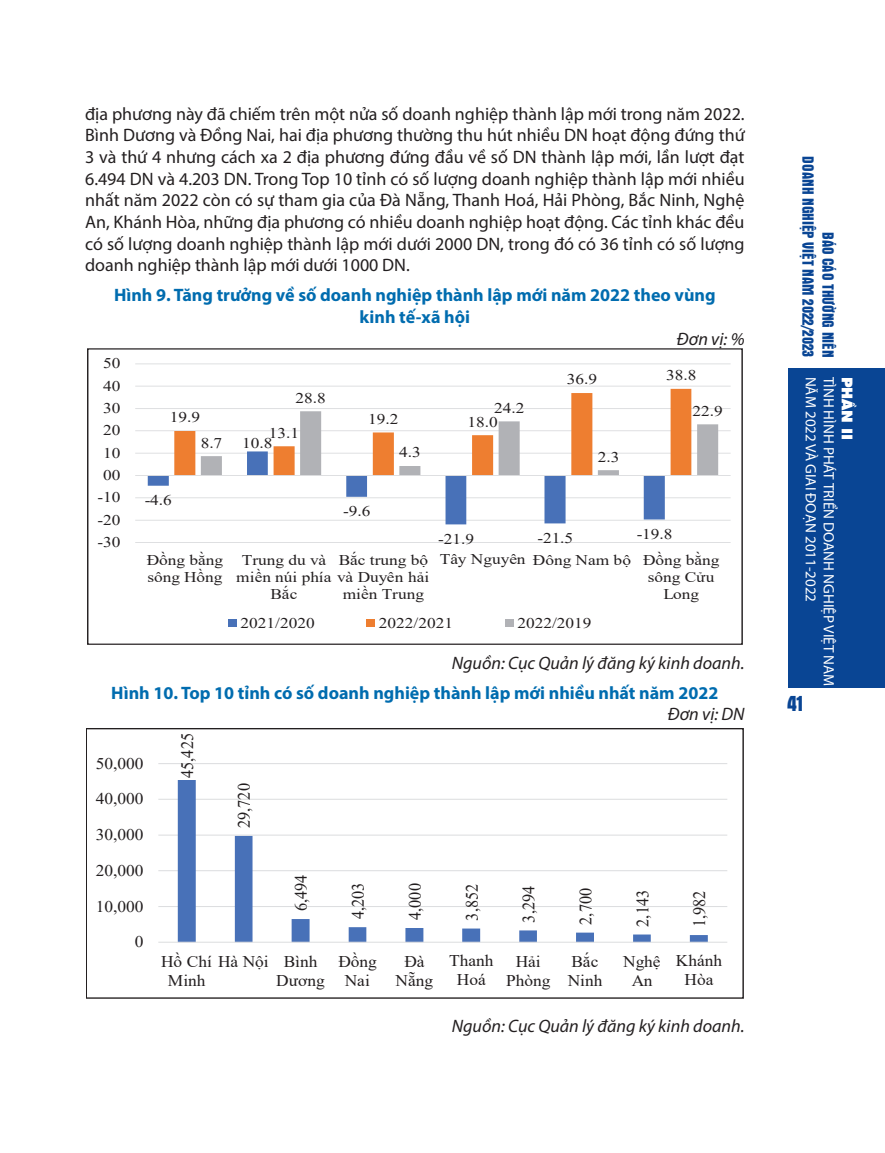
<style>
.page{position:relative;width:885px;height:1153px;background:#fff}
.page>*{position:absolute;margin:0;border:0;box-sizing:border-box;transform-origin:0 0}
.t1{font:22.5px "UTM Aurora";color:#094594}
.t2{font:18px/21.6px "Myriad Pro";color:#231f20;text-align:justify}
.t3{font:700 18px "Myriad Pro";color:#006caf}
.t4{font:italic 18px "Myriad Pro";color:#231f20}
.t5{font:17.4px "Times New Roman";color:#231f20;scale:.94 1}
.t6{font:16.5px/19.8px "UTM Aurora";color:#094594}
.t7{font:16.35px/18.8px "Times New Roman";color:#231f20;text-align:center;scale:1.07 1}
.t8{font:15px "Myriad Pro";color:#fff}
.t9{font:15px "UTM Futura Extra";color:#fff}
.t10{font:14.85px/17.1px "Times New Roman";color:#231f20;scale:1.17 1}
</style>
<div class="page">
<div style="left:787px;top:368px;width:97px;height:319px;background:#094594"></div>
<hr style="left:135px;top:542px;width:595px;height:1px;background:#dcdddf">
<hr style="left:135px;top:519px;width:595px;height:1px;background:#dcdddf">
<hr style="left:135px;top:497px;width:595px;height:1px;background:#dcdddf">
<hr style="left:135px;top:452px;width:595px;height:1px;background:#dcdddf">
<hr style="left:135px;top:430px;width:595px;height:1px;background:#dcdddf">
<hr style="left:135px;top:408px;width:595px;height:1px;background:#dcdddf">
<hr style="left:135px;top:385px;width:595px;height:1px;background:#dcdddf">
<hr style="left:135px;top:363px;width:595px;height:1px;background:#dcdddf">
<svg style="left:571px;top:389px;width:120px;height:22px"></svg>
<svg style="left:148px;top:411px;width:570px;height:113px"></svg>
<hr style="left:135px;top:475px;width:595px;height:1px;background:#dcdddf">
<div style="left:228px;top:619px;width:9px;height:7px;background:#4871b8"></div>
<div style="left:366px;top:619px;width:9px;height:7px;background:#ee7e30"></div>
<div style="left:504px;top:619px;width:9px;height:7px;background:#b1b2b6"></div>
<svg style="left:87px;top:728px;width:656px;height:270px"></svg>
<p class="t2" style="left:85px;top:103px;width:661px">địa phương này đã chiếm trên một nửa số doanh nghiệp thành lập mới trong năm 2022.<br>Bình Dương và Đồng Nai, hai địa phương thường thu hút nhiều DN hoạt động đứng thứ 3 và thứ 4 nhưng cách xa 2 địa phương đứng đầu về số DN thành lập mới, lần lượt đạt 6.494 DN và 4.203 DN. Trong Top 10 tỉnh có số lượng doanh nghiệp thành lập mới nhiều nhất năm 2022 còn có sự tham gia của Đà Nẵng, Thanh Hoá, Hải Phòng, Bắc Ninh, Nghệ An, Khánh Hòa, những địa phương có nhiều doanh nghiệp hoạt động. Các tỉnh khác đều có số lượng doanh nghiệp thành lập mới dưới 2000 DN, trong đó có 36 tỉnh có số lượng doanh nghiệp thành lập mới dưới 1000 DN.</p>
<p class="t3" style="left:114px;top:283px;width:603px">Hình 9. Tăng trưởng về số doanh nghiệp thành lập mới năm 2022 theo vùng</p>
<p class="t3" style="left:359px;top:305px;width:112px">kinh tế-xã hội</p>
<p class="t4" style="left:677px;top:327px;width:69px">Đơn vị: %</p>
<p class="t10" style="left:103px;top:354px;width:16px">50</p>
<p class="t10" style="left:103px;top:377px;width:16px">40</p>
<p class="t10" style="left:103px;top:399px;width:16px">30</p>
<p class="t10" style="left:103px;top:421px;width:16px">20</p>
<p class="t10" style="left:103px;top:443px;width:16px">10</p>
<p class="t10" style="left:103px;top:466px;width:16px">00</p>
<p class="t10" style="left:97px;top:488px;width:21px">-10</p>
<p class="t10" style="left:97px;top:510px;width:21px">-20</p>
<p class="t10" style="left:97px;top:533px;width:21px">-30</p>
<p class="t10" style="left:170px;top:408px;width:27px">19.9</p>
<p class="t10" style="left:145px;top:491px;width:25px">-4.6</p>
<p class="t10" style="left:201px;top:433px;width:20px">8.7</p>
<p class="t10" style="left:295px;top:388px;width:27px">28.8</p>
<p class="t10" style="left:269px;top:423px;width:27px">13.1</p>
<p class="t10" style="left:242px;top:434px;width:27px">10.8</p>
<p class="t10" style="left:494px;top:399px;width:27px">24.2</p>
<p class="t10" style="left:368px;top:410px;width:27px">19.2</p>
<p class="t10" style="left:467px;top:412px;width:27px">18.0</p>
<p class="t10" style="left:343px;top:502px;width:25px">-9.6</p>
<p class="t10" style="left:399px;top:443px;width:20px">4.3</p>
<p class="t10" style="left:566px;top:370px;width:27px">36.9</p>
<p class="t10" style="left:666px;top:366px;width:27px">38.8</p>
<p class="t10" style="left:597px;top:447px;width:20px">2.3</p>
<p class="t10" style="left:692px;top:402px;width:27px">22.9</p>
<p class="t10" style="left:438px;top:530px;width:32px">-21.9</p>
<p class="t10" style="left:537px;top:529px;width:32px">-21.5</p>
<p class="t10" style="left:636px;top:525px;width:32px">-19.8</p>
<p class="t10" style="left:147px;top:551px;width:67px">Đồng bằng sông Hồng</p>
<p class="t10" style="left:242px;top:551px;width:74px">Trung du và</p>
<p class="t10" style="left:339px;top:551px;width:78px">Bắc trung bộ</p>
<p class="t10" style="left:343px;top:585px;width:71px">miền Trung</p>
<p class="t10" style="left:236px;top:568px;width:166px">miền núi phía và Duyên hải</p>
<p class="t10" style="left:270px;top:585px;width:24px">Bắc</p>
<p class="t10" style="left:439px;top:551px;width:241px">Tây Nguyên Đông Nam bộ Đồng bằng</p>
<p class="t10" style="left:647px;top:568px;width:58px">sông Cửu</p>
<p class="t10" style="left:663px;top:585px;width:32px">Long</p>
<p class="t10" style="left:240px;top:613px;width:65px">2021/2020</p>
<p class="t10" style="left:379px;top:613px;width:65px">2022/2021</p>
<p class="t10" style="left:517px;top:613px;width:65px">2022/2019</p>
<p class="t4" style="left:451px;top:651px;width:294px">Nguồn: Cục Quản lý đăng ký kinh doanh.</p>
<p class="t3" style="left:111px;top:681px;width:608px">Hình 10. Top 10 tỉnh có số doanh nghiệp thành lập mới nhiều nhất năm 2022</p>
<p class="t4" style="left:667px;top:703px;width:78px">Đơn vị: DN</p>
<p class="t7" style="left:96px;top:753px;width:46px">50,000</p>
<p class="t7" style="left:96px;top:788px;width:46px">40,000</p>
<p class="t7" style="left:96px;top:824px;width:46px">30,000</p>
<p class="t7" style="left:96px;top:860px;width:46px">20,000</p>
<p class="t7" style="left:96px;top:896px;width:46px">10,000</p>
<p class="t7" style="left:135px;top:931px;width:10px">0</p>
<p class="t5" style="left:175px;top:777px;width:49px;rotate:-90deg">45,425</p>
<p class="t5" style="left:232px;top:828px;width:49px;rotate:-90deg">29,720</p>
<p class="t5" style="left:289px;top:911px;width:40px;rotate:-90deg">6,494</p>
<p class="t5" style="left:346px;top:919px;width:40px;rotate:-90deg">4,203</p>
<p class="t5" style="left:402px;top:919px;width:40px;rotate:-90deg">4,000</p>
<p class="t5" style="left:459px;top:920px;width:40px;rotate:-90deg">3,852</p>
<p class="t5" style="left:516px;top:922px;width:40px;rotate:-90deg">3,294</p>
<p class="t5" style="left:573px;top:924px;width:40px;rotate:-90deg">2,700</p>
<p class="t5" style="left:630px;top:926px;width:41px;rotate:-90deg">2,143</p>
<p class="t5" style="left:687px;top:927px;width:40px;rotate:-90deg">1,982</p>
<p class="t7" style="left:168px;top:951px;width:141px;text-align:left;text-indent:-7px">Hồ Chí Hà Nội Bình<br>Minh</p>
<p class="t7" style="left:276px;top:970px;width:47px">Dương</p>
<p class="t7" style="left:338px;top:951px;width:37px">Đồng<br>Nai</p>
<p class="t7" style="left:395px;top:951px;width:37px">Đà<br>Nẵng</p>
<p class="t7" style="left:449px;top:950px;width:43px">Thanh<br>Hoá</p>
<p class="t7" style="left:506px;top:951px;width:43px">Hải<br>Phòng</p>
<p class="t7" style="left:567px;top:951px;width:34px;text-align:left">Bắc<br>Ninh</p>
<p class="t7" style="left:623px;top:951px;width:36px">Nghệ<br>An</p>
<p class="t7" style="left:675px;top:950px;width:45px">Khánh<br>Hòa</p>
<p class="t4" style="left:451px;top:1014px;width:294px">Nguồn: Cục Quản lý đăng ký kinh doanh.</p>
<p class="t6" style="left:838px;top:156px;width:447px;text-indent:75px;rotate:90deg">BÁO CÁO THƯỜNG NIÊN<br>DOANH NGHIỆP VIỆT NAM 2022/2023 <sup>NĂM</sup> <sup>2022</sup> <sup>VÀ</sup> <sup>GIAI</sup> <sup>ĐOẠN</sup> <sup>2011-2022</sup></p>
<p class="t8" style="left:838px;top:376px;width:311px;rotate:90deg">TÌNH HÌNH PHÁT TRIỂN DOANH NGHIỆP VIỆT NAM</p>
<p class="t9" style="left:857px;top:376px;width:65px;rotate:90deg">PHẦN II</p>
<p class="t1" style="left:787px;top:688px;width:18px">41</p>
</div>
